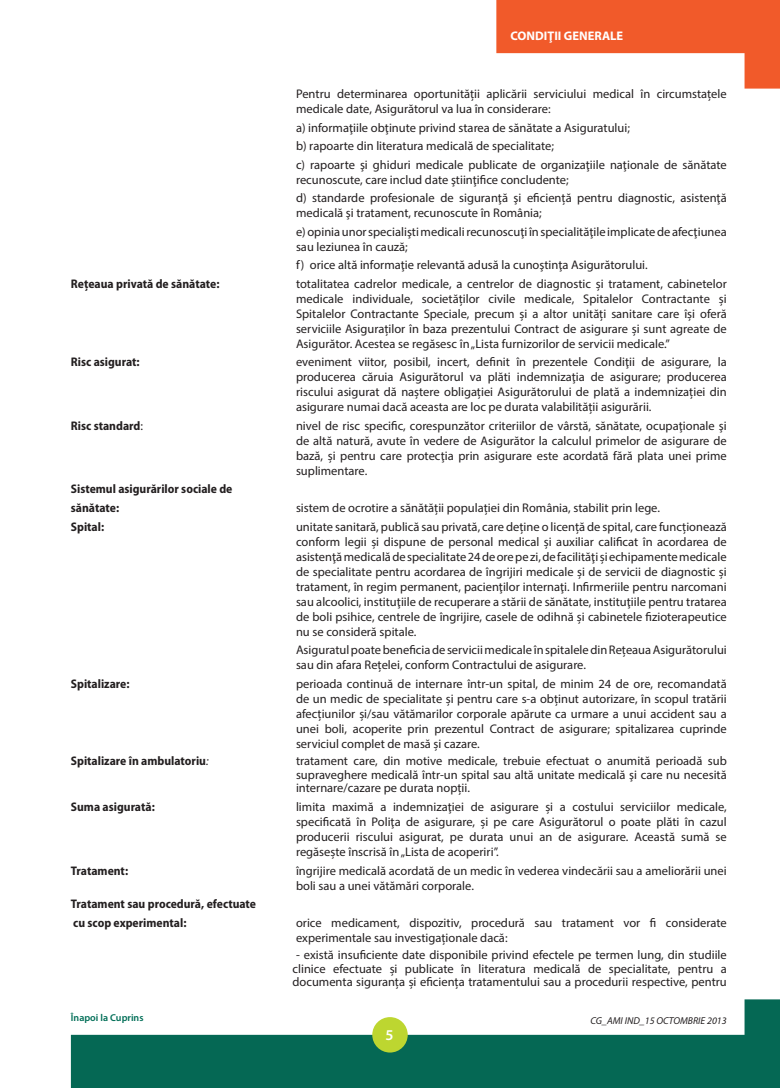
<style>
.page{position:relative;width:780px;height:1088px;background:#fff}
.page>*{position:absolute;margin:0;border:0;box-sizing:border-box;transform-origin:0 0}
.t1{font:600 15px "Myriad Pro";color:#fff}
.t2{font:12.5px/15px "Myriad Pro";color:#231f20}
.t3{font:700 semi-condensed 12.5px/18.5px "Myriad Pro";color:#231f20}
.t4{font:700 12.5px "Myriad Pro";color:#fff}
.t5{font:italic 10px "Myriad Pro";color:#231f20}
.t6{font:600 10px "Myriad Pro";color:#006e57}
.s1{font-weight:400;font-stretch:normal}
.s2{font-weight:400;font-style:italic}
</style>
<div class="page">
<svg style="left:71px;top:999px;width:709px;height:89px;fill:#056854"></svg>
<div style="left:372px;top:1017px;width:35px;height:35px;background:#bdd630;border-radius:50%"></div>
<svg style="left:496px;top:0;width:284px;height:89px"></svg>
<p class="t4" style="left:510px;top:28px;width:114px">CONDIŢII GENERALE</p>
<p class="t2" style="left:296px;top:86px;width:432px">Pentru determinarea oportunității aplicării serviciului medical în circumstațele medicale date, Asigurătorul va lua în considerare:</p>
<p class="t2" style="left:296px;top:118px;width:432px;line-height:18.5px">a) informaţiile obţinute privind starea de sănătate a Asiguratului;<br>b) rapoarte din literatura medicală de specialitate;<br>c) rapoarte şi ghiduri medicale publicate de organizaţiile naţionale de sănătate</p>
<p class="t2" style="left:296px;top:170px;width:432px;line-height:18.5px">recunoscute, care includ date ştiinţifice concludente;<br>d) standarde profesionale de siguranţă şi eficiență pentru diagnostic, asistenţă</p>
<p class="t2" style="left:296px;top:203px;width:432px;line-height:18.5px">medicală şi tratament, recunoscute în România;<br>e) opinia unor specialişti medicali recunoscuţi în specialităţile implicate de afecţiunea</p>
<p class="t2" style="left:296px;top:237px;width:353px;line-height:18.5px">sau leziunea în cauză;<br>f) orice altă informaţie relevantă adusă la cunoştinţa Asigurătorului.</p>
<p class="t3" style="left:71px;top:274px;width:150px">Rețeaua privată de sănătate:</p>
<p class="t2" style="left:296px;top:276px;width:432px;text-align:justify">totalitatea cadrelor medicale, a centrelor de diagnostic și tratament, cabinetelor medicale individuale, societăților civile medicale, Spitalelor Contractante și Spitalelor Contractante Speciale, precum și a altor unități sanitare care își oferă serviciile Asiguraților în baza prezentului Contract de asigurare și sunt agreate de Asigurător. Acestea se regăsesc în „Lista furnizorilor de servicii medicale.”</p>
<p class="t3" style="left:71px;top:353px;width:70px">Risc asigurat:</p>
<p class="t2" style="left:296px;top:354px;width:432px;text-align:justify">eveniment viitor, posibil, incert, definit în prezentele Condiţii de asigurare, la producerea căruia Asigurătorul va plăti indemnizaţia de asigurare; producerea riscului asigurat dă naștere obligației Asigurătorului de plată a indemnizației din asigurare numai dacă aceasta are loc pe durata valabilității asigurării.</p>
<p class="t3" style="left:71px;top:417px;width:74px">Risc standard<span class="s1">:</span></p>
<p class="t2" style="left:296px;top:418px;width:432px;text-align:justify">nivel de risc specific, corespunzător criteriilor de vârstă, sănătate, ocupaţionale şi de altă natură, avute în vedere de Asigurător la calculul primelor de asigurare de bază, și pentru care protecţia prin asigurare este acordată fără plata unei prime suplimentare.</p>
<p class="t3" style="left:71px;top:480px;width:163px">Sistemul asigurărilor sociale de sănătate:</p>
<p class="t2" style="left:296px;top:500px;width:365px">sistem de ocrotire a sănătății populației din România, stabilit prin lege.</p>
<p class="t3" style="left:71px;top:517px;width:35px">Spital:</p>
<p class="t2" style="left:296px;top:519px;width:432px;text-align:justify">unitate sanitară, publică sau privată, care deține o licență de spital, care funcționează conform legii și dispune de personal medical şi auxiliar calificat în acordarea de asistenţă medicală de specialitate 24 de ore pe zi, de facilităţi şi echipamente medicale de specialitate pentru acordarea de îngrijiri medicale şi de servicii de diagnostic şi tratament, în regim permanent, pacienţilor internaţi. Infirmeriile pentru narcomani sau alcoolici, instituţiile de recuperare a stării de sănătate, instituţiile pentru tratarea de boli psihice, centrele de îngrijire, casele de odihnă şi cabinetele fizioterapeutice nu se consideră spitale.</p>
<p class="t2" style="left:296px;top:642px;width:432px">Asiguratul poate beneficia de servicii medicale în spitalele din Rețeaua Asigurătorului sau din afara Rețelei, conform Contractului de asigurare.</p>
<p class="t3" style="left:71px;top:674px;width:60px">Spitalizare:</p>
<p class="t2" style="left:296px;top:676px;width:432px;text-align:justify">perioada continuă de internare într-un spital, de minim 24 de ore, recomandată de un medic de specialitate și pentru care s-a obținut autorizare, în scopul tratării afecțiunilor și/sau vătămarilor corporale apărute ca urmare a unui accident sau a unei boli, acoperite prin prezentul Contract de asigurare; spitalizarea cuprinde serviciul complet de masă și cazare.</p>
<p class="t3" style="left:71px;top:751px;width:139px">Spitalizare în ambulatoriu<span class="s2">:</span></p>
<p class="t2" style="left:296px;top:754px;width:432px;line-height:13.8px;text-align:justify">tratament care, din motive medicale, trebuie efectuat o anumită perioadă sub supraveghere medicală într-un spital sau altă unitate medicală şi care nu necesită internare/cazare pe durata nopții.</p>
<p class="t3" style="left:71px;top:798px;width:85px">Suma asigurată:</p>
<p class="t2" style="left:296px;top:799px;width:432px;text-align:justify">limita maximă a indemnizaţiei de asigurare și a costului serviciilor medicale, specificată în Poliţa de asigurare, și pe care Asigurătorul o poate plăti în cazul producerii riscului asigurat, pe durata unui an de asigurare. Această sumă se regăsește înscrisă în „Lista de acoperiri”.</p>
<p class="t3" style="left:71px;top:861px;width:59px">Tratament:</p>
<p class="t2" style="left:296px;top:862px;width:432px">îngrijire medicală acordată de un medic în vederea vindecării sau a ameliorării unei boli sau a unei vătămări corporale.</p>
<p class="t3" style="left:71px;top:895px;width:187px">Tratament sau procedură, efectuate cu scop experimental:</p>
<p class="t2" style="left:296px;top:915px;width:432px">orice medicament, dispozitiv, procedură sau tratament vor fi considerate experimentale sau investigaționale dacă:</p>
<p class="t2" style="left:292px;top:947px;width:436px;line-height:13.8px;text-align:justify">- există insuficiente date disponibile privind efectele pe termen lung, din studiile clinice efectuate și publicate în literatura medicală de specialitate, pentru a documenta siguranța și eficiența tratamentului sau a procedurii respective, pentru</p>
<p class="t6" style="left:71px;top:1011px;width:74px">Înapoi la Cuprins</p>
<p class="t1" style="left:385px;top:1026px;width:10px">5</p>
<p class="t5" style="left:590px;top:1015px;width:138px">CG_AMI IND_15 OCTOMBRIE 2013</p>
</div>
